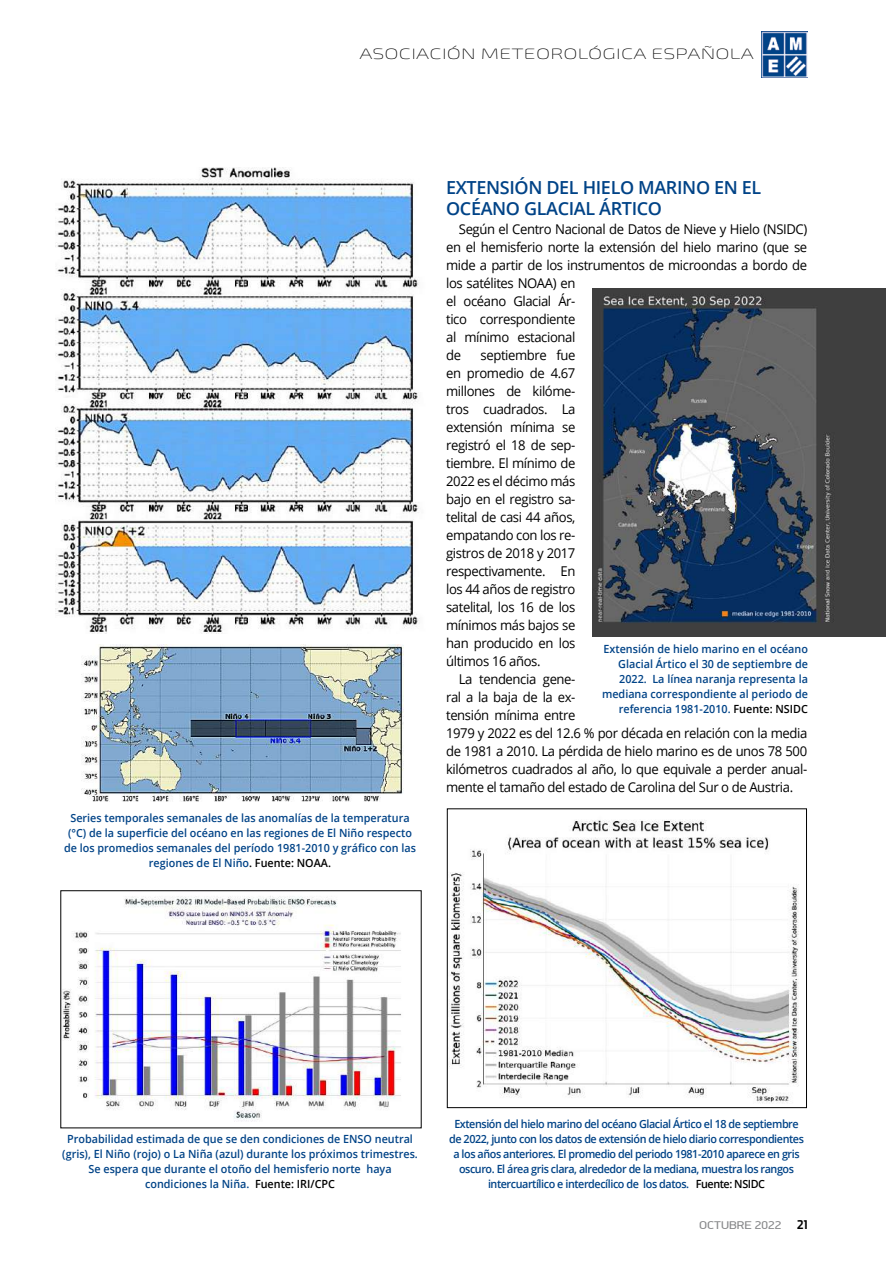
<style>
.page{position:relative;width:893px;height:1263px;background:#fff}
.page>*{position:absolute;margin:0;border:0;box-sizing:border-box;transform-origin:0 0}
.t1{font:600 18px/21px "Open Sans";letter-spacing:-.02em;color:#004387}
.t2{font:200 expanded 15px "Exo 2";color:#000;scale:1.12 1}
.t3{font:13.5px/18px "Open Sans";letter-spacing:-.03em;color:#000}
.t4{font:700 12px "Stainless Cond";color:#000}
.t5{font:600 11.25px/15px "Open Sans";color:#004387;text-align:center;scale:.96 1}
.t6{font:600 11.25px/15px "Open Sans";letter-spacing:-.04em;color:#004387;text-align:center;scale:.96 1}
.t7{font:11.25px "PF Din Display Pro";color:#87888a;scale:1.17 1}
.s1{color:#000}
</style>
<div class="page">
<img style="left:761px;top:32px;width:47px;height:46px">
<img style="left:56px;top:167px;width:364px;height:466px">
<img style="left:592px;top:288px;width:293px;height:349px">
<img style="left:62px;top:896px;width:339px;height:226px">
<div style="left:60px;top:890px;width:362px;height:238px;border:1px solid #000"></div>
<img style="left:81px;top:644px;width:323px;height:158px">
<img style="left:449px;top:820px;width:350px;height:283px">
<div style="left:447px;top:808px;width:360px;height:300px;border:1px solid #000"></div>
<p class="t2" style="left:359px;top:46px;width:12px">ASOCIACIÓN</p>
<p class="t2" style="left:481px;top:46px;width:29px">METEO</p>
<p class="t2" style="left:550px;top:46px;width:24px">ROLÓGICA</p>
<p class="t2" style="left:651px;top:46px;width:13px">ESPAÑOLA</p>
<p class="t5" style="left:64px;top:810px;width:368px">Series temporales semanales de las anomalías de la temperatura (°C) de la superficie del océano en las regiones de El Niño respecto de los promedios semanales del período 1981-2010 y gráfico con las regiones de El Niño<span class="s1">. Fuente: NOAA.</span></p>
<h1 class="t1" style="left:446px;top:176px;width:317px">EXTENSIÓN DEL HIELO MARINO EN EL<br>OCÉANO GLACIAL ÁRTICO</h1>
<p class="t3" style="left:459px;top:220px;width:316px">Según el Centro Nacional de Datos de N ieve y Hielo (NSIDC</p>
<p class="t3" style="left:446px;top:220px;width:363px;text-indent:357px">) en el hemisferio norte la extensión del hielo marino (que se mide a partir de los instrumentos de microondas a bordo de los satélites N OAA) en<br>el océano Glacial Ár-<br>tico correspondiente<br>al mínimo estacional<br>de</p>
<p class="t3" style="left:446px;top:346px;width:131px;text-align:justify;text-indent:34px">septiembre fue en promedio de 4.67 millones de kilóme&shy;tros cuadrados. La extensión mínima se registró el 18 de sep&shy;tiembre. El mínimo de 2022 es el décimo más bajo en el registro sa&shy;telital de casi 44 años, empatando con los re&shy;gistros de 2018 y 2017 respectivamente. E n los 44 años de registro satelital, los 16 de los mínimos más bajos se han producido en los últimos 16 años.</p>
<p class="t3" style="left:446px;top:670px;width:363px;text-indent:13px">La tendencia gene-<br>ral a la baja de la ex-<br>tensión mínima entre<br>1979 y 2022 es del 12.6 % por década en relación con la media de 1981 a 2010. La pérdida de hielo marino es de unos 78 500 kilómetros cuadrados al año, lo que equivale a perder anual&shy;mente el tamaño del estado de Carolina del Sur o de Austria.</p>
<p class="t5" style="left:602px;top:641px;width:216px;text-align:right">Extensión de hielo marino en el océano Glacial Ártico el 30 de septiembre de 2022. La línea naranja representa la mediana correspondiente al periodo de referencia 1981-2010. <span class="s1">Fuente: NSIDC</span></p>
<p class="t5" style="left:62px;top:1131px;width:372px">Probabilidad estimada de que se den condiciones de ENSO neutral (gris), El Niño (rojo) o La Niña (azul) durante los próximos trimestres.<br>Se espera que durante el otoño del hemisferio norte haya condiciones la Niña. <span class="s1">Fuente: IRI/CPC</span></p>
<p class="t6" style="left:449px;top:1116px;width:371px">Extensión del hielo marino del océano Glacial Ártico el 18 de septiembre de 2022, junto con los datos de extensión de hielo diario correspondientes a los años anteriores. El promedio del periodo 1981-2010 aparece en gris oscuro. El área gris clara, alrededor de la mediana, muestra los rangos intercuartílico e interdecílico de los datos. <span class="s1">Fuente: NSIDC</span></p>
<p class="t7" style="left:699px;top:1218px;width:72px">OCTUBRE 2022</p>
<p class="t4" style="left:797px;top:1217px;width:12px">21</p>
</div>
